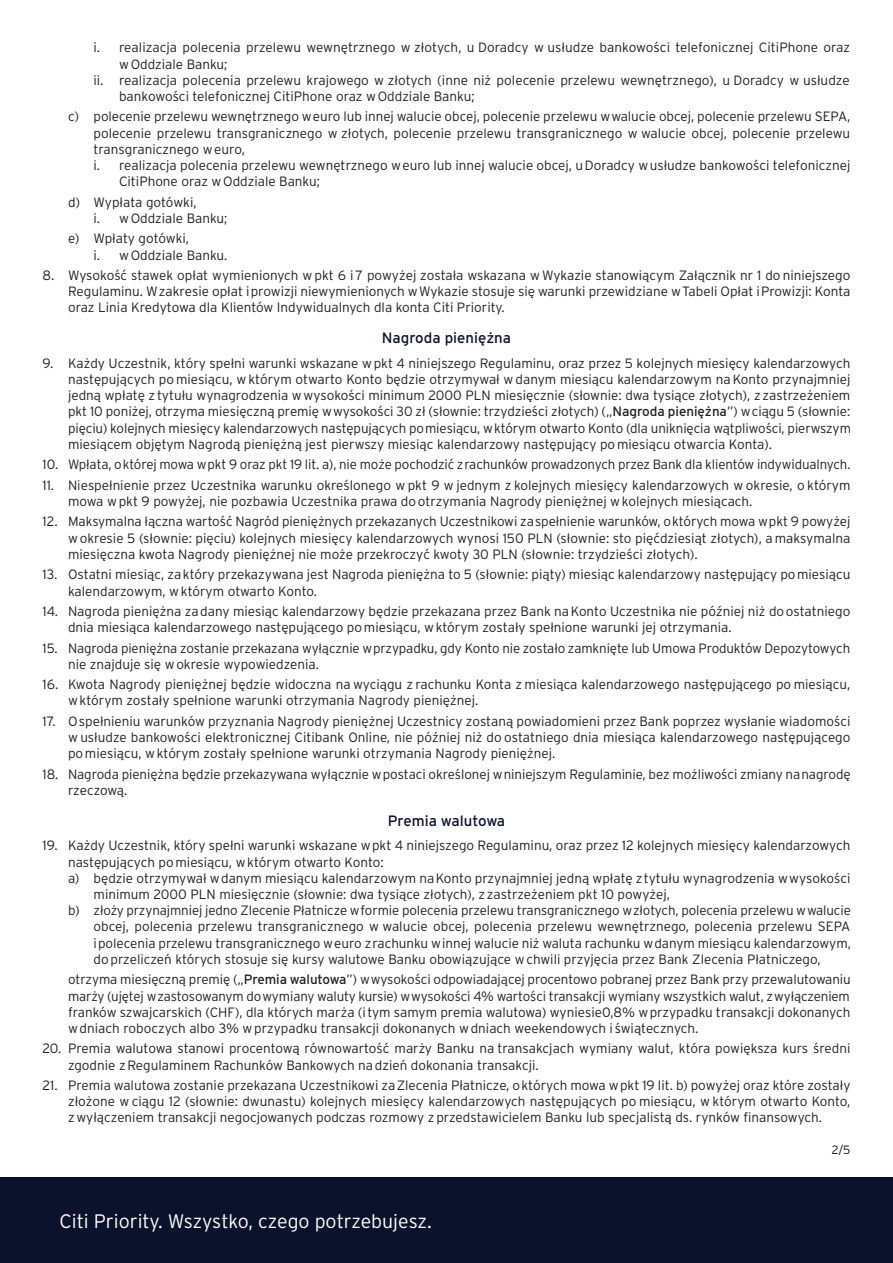
<style>
.page{position:relative;width:893px;height:1263px;background:#fff}
.page>*{position:absolute;margin:0;border:0;box-sizing:border-box;transform-origin:0 0}
.t1{font:300 19.5px "Interstate Pl";color:#fff}
.t2{font:15px "Interstate Pl";color:#0b122c}
.t3{font:300 13.5px/16.2px "Interstate Pl";color:#231f20}
.t4{font:300 12px "Interstate Pl";color:#0b122c}
.s1{font-weight:400}
</style>
<div class="page">
<div style="left:0;top:1178px;width:893px;height:85px;background:#0b122c"></div>
<p class="t3" style="left:94px;top:39px;width:758px">i. realizacja polecenia przelewu wewnętrznego w złotych, u Doradcy w usłudze bankowości telefonicznej CitiPhone oraz</p>
<p class="t3" style="left:119px;top:56px;width:110px">w Oddziale Banku;</p>
<p class="t3" style="left:94px;top:72px;width:758px">ii. realizacja polecenia przelewu krajowego w złotych (inne niż polecenie przelewu wewnętrznego), u Doradcy w usłudze</p>
<p class="t3" style="left:119px;top:88px;width:357px">bankowości telefonicznej CitiPhone oraz w Oddziale Banku;</p>
<p class="t3" style="left:68px;top:108px;width:784px">c) polecenie przelewu wewnętrznego w euro lub innej walucie obcej, polecenie przelewu w walucie obcej, polecenie przelewu SEPA,</p>
<p class="t3" style="left:94px;top:125px;width:758px">polecenie przelewu transgranicznego w złotych, polecenie przelewu transgranicznego w walucie obcej, polecenie przelewu</p>
<p class="t3" style="left:94px;top:141px;width:153px">transgranicznego w euro,</p>
<p class="t3" style="left:94px;top:157px;width:758px">i. realizacja polecenia przelewu wewnętrznego w euro lub innej walucie obcej, u Doradcy w usłudze bankowości telefonicznej</p>
<p class="t3" style="left:119px;top:173px;width:202px">CitiPhone oraz w Oddziale Banku;</p>
<p class="t3" style="left:94px;top:194px;width:135px;text-indent:-26px">d) Wypłata gotówki,<br>i. w Oddziale Banku;</p>
<p class="t3" style="left:94px;top:230px;width:135px;text-indent:-26px">e) Wpłaty gotówki,<br>i. w Oddziale Banku.</p>
<p class="t3" style="left:68px;top:267px;width:784px;text-align:justify;text-indent:-26px">8. Wysokość stawek opłat wymienionych w pkt 6 i 7 powyżej została wskazana w Wykazie stanowiącym Załącznik nr 1 do niniejszego Regulaminu. W zakresie opłat i prowizji niewymienionych w Wykazie stosuje się warunki przewidziane w Tabeli Opłat i Prowizji: Konta oraz Linia Kredytowa dla Klientów Indywidualnych dla konta Citi Priority.</p>
<p class="t2" style="left:382px;top:329px;width:131px">Nagroda pieniężna</p>
<p class="t3" style="left:68px;top:355px;width:784px;text-align:justify;text-indent:-26px">9. Każdy Uczestnik, który spełni warunki wskazane w pkt 4 niniejszego Regulaminu, oraz przez 5 kolejnych miesięcy kalendarzowych następujących po miesiącu, w którym otwarto Konto będzie otrzymywał w danym miesiącu kalendarzowym na Konto przynajmniej jedną wpłatę z tytułu wynagrodzenia w wysokości minimum 2000 PLN miesięcznie (słownie: dwa tysiące złotych), z zastrzeżeniem pkt 10 poniżej, otrzyma miesięczną premię w wysokości 30 zł (słownie: trzydzieści złotych) („<span class="s1">Nagroda pieniężna</span>”) w ciągu 5 (słownie: pięciu) kolejnych miesięcy kalendarzowych następujących po miesiącu, w którym otwarto Konto (dla uniknięcia wątpliwości, pierwszym miesiącem objętym Nagrodą pieniężną jest pierwszy miesiąc kalendarzowy następujący po miesiącu otwarcia Konta).</p>
<p class="t3" style="left:43px;top:456px;width:810px">10. Wpłata, o której mowa w pkt 9 oraz pkt 19 lit. a), nie może pochodzić z rachunków prowadzonych przez Bank dla klientów indywidualnych.</p>
<p class="t3" style="left:68px;top:477px;width:784px;text-indent:-26px">11. Niespełnienie przez Uczestnika warunku określonego w pkt 9 w jednym z kolejnych miesięcy kalendarzowych w okresie, o którym mowa w pkt 9 powyżej, nie pozbawia Uczestnika prawa do otrzymania Nagrody pieniężnej w kolejnych miesiącach.</p>
<p class="t3" style="left:68px;top:513px;width:784px;text-align:justify;text-indent:-26px">12. Maksymalna łączna wartość Nagród pieniężnych przekazanych Uczestnikowi za spełnienie warunków, o których mowa w pkt 9 powyżej w okresie 5 (słownie: pięciu) kolejnych miesięcy kalendarzowych wynosi 150 PLN (słownie: sto pięćdziesiąt złotych), a maksymalna miesięczna kwota Nagrody pieniężnej nie może przekroczyć kwoty 30 PLN (słownie: trzydzieści złotych).</p>
<p class="t3" style="left:68px;top:566px;width:784px;text-indent:-26px">13. Ostatni miesiąc, za który przekazywana jest Nagroda pieniężna to 5 (słownie: piąty) miesiąc kalendarzowy następujący po miesiącu kalendarzowym, w którym otwarto Konto.</p>
<p class="t3" style="left:68px;top:603px;width:784px;text-indent:-26px">14. Nagroda pieniężna za dany miesiąc kalendarzowy będzie przekazana przez Bank na Konto Uczestnika nie później niż do ostatniego dnia miesiąca kalendarzowego następującego po miesiącu, w którym zostały spełnione warunki jej otrzymania.</p>
<p class="t3" style="left:68px;top:640px;width:784px;text-indent:-26px">15. Nagroda pieniężna zostanie przekazana wyłącznie w przypadku, gdy Konto nie zostało zamknięte lub Umowa Produktów Depozytowych nie znajduje się w okresie wypowiedzenia.</p>
<p class="t3" style="left:68px;top:676px;width:784px;text-indent:-26px">16. Kwota Nagrody pieniężnej będzie widoczna na wyciągu z rachunku Konta z miesiąca kalendarzowego następującego po miesiącu, w którym zostały spełnione warunki otrzymania Nagrody pieniężnej.</p>
<p class="t3" style="left:68px;top:713px;width:784px;text-align:justify;text-indent:-26px">17. O spełnieniu warunków przyznania Nagrody pieniężnej Uczestnicy zostaną powiadomieni przez Bank poprzez wysłanie wiadomości w usłudze bankowości elektronicznej Citibank Online, nie później niż do ostatniego dnia miesiąca kalendarzowego następującego po miesiącu, w którym zostały spełnione warunki otrzymania Nagrody pieniężnej.</p>
<p class="t3" style="left:68px;top:766px;width:784px;text-indent:-26px">18. Nagroda pieniężna będzie przekazywana wyłącznie w postaci określonej w niniejszym Regulaminie, bez możliwości zmiany na nagrodę rzeczową.</p>
<p class="t2" style="left:388px;top:812px;width:119px">Premia walutowa</p>
<p class="t3" style="left:43px;top:837px;width:809px">19. Każdy Uczestnik, który spełni warunki wskazane w pkt 4 niniejszego Regulaminu, oraz przez 12 kolejnych miesięcy kalendarzowych</p>
<p class="t3" style="left:68px;top:854px;width:317px">następujących po miesiącu, w którym otwarto Konto:</p>
<p class="t3" style="left:68px;top:870px;width:784px">a) będzie otrzymywał w danym miesiącu kalendarzowym na Konto przynajmniej jedną wpłatę z tytułu wynagrodzenia w wysokości</p>
<p class="t3" style="left:94px;top:886px;width:578px">minimum 2000 PLN miesięcznie (słownie: dwa tysiące złotych), z zastrzeżeniem pkt 10 powyżej,</p>
<p class="t3" style="left:68px;top:902px;width:784px">b) złoży przynajmniej jedno Zlecenie Płatnicze w formie polecenia przelewu transgranicznego w złotych, polecenia przelewu w walucie</p>
<p class="t3" style="left:94px;top:918px;width:758px">obcej, polecenia przelewu transgranicznego w walucie obcej, polecenia przelewu wewnętrznego, polecenia przelewu SEPA</p>
<p class="t3" style="left:94px;top:935px;width:759px">i polecenia przelewu transgranicznego w euro z rachunku w innej walucie niż waluta rachunku w danym miesiącu kalendarzowym,</p>
<p class="t3" style="left:94px;top:951px;width:729px">do przeliczeń których stosuje się kursy walutowe Banku obowiązujące w chwili przyjęcia przez Bank Zlecenia Płatniczego,</p>
<p class="t3" style="left:68px;top:971px;width:784px;text-align:justify">otrzyma miesięczną premię („<span class="s1">Premia walutowa</span>”) w wysokości odpowiadającej procentowo pobranej przez Bank przy przewalutowaniu marży (ujętej w zastosowanym do wymiany waluty kursie) w wysokości 4% wartości transakcji wymiany wszystkich walut, z wyłączeniem franków szwajcarskich (CHF), dla których marża (i tym samym premia walutowa) wyniesie0,8% w przypadku transakcji dokonanych w dniach roboczych albo 3% w przypadku transakcji dokonanych w dniach weekendowych i świątecznych.</p>
<p class="t3" style="left:68px;top:1040px;width:784px;text-indent:-26px">20. Premia walutowa stanowi procentową równowartość marży Banku na transakcjach wymiany walut, która powiększa kurs średni zgodnie z Regulaminem Rachunków Bankowych na dzień dokonania transakcji.</p>
<p class="t3" style="left:68px;top:1077px;width:784px;text-align:justify;text-indent:-26px">21. Premia walutowa zostanie przekazana Uczestnikowi za Zlecenia Płatnicze, o których mowa w pkt 19 lit. b) powyżej oraz które zostały złożone w ciągu 12 (słownie: dwunastu) kolejnych miesięcy kalendarzowych następujących po miesiącu, w którym otwarto Konto, z wyłączeniem transakcji negocjowanych podczas rozmowy z przedstawicielem Banku lub specjalistą ds. rynków finansowych.</p>
<h1 class="t1" style="left:60px;top:1210px;width:374px">Citi Priority. Wszystko, czego potrzebujesz.</h1>
<p class="t4" style="left:832px;top:1143px;width:20px">2/5</p>
</div>
